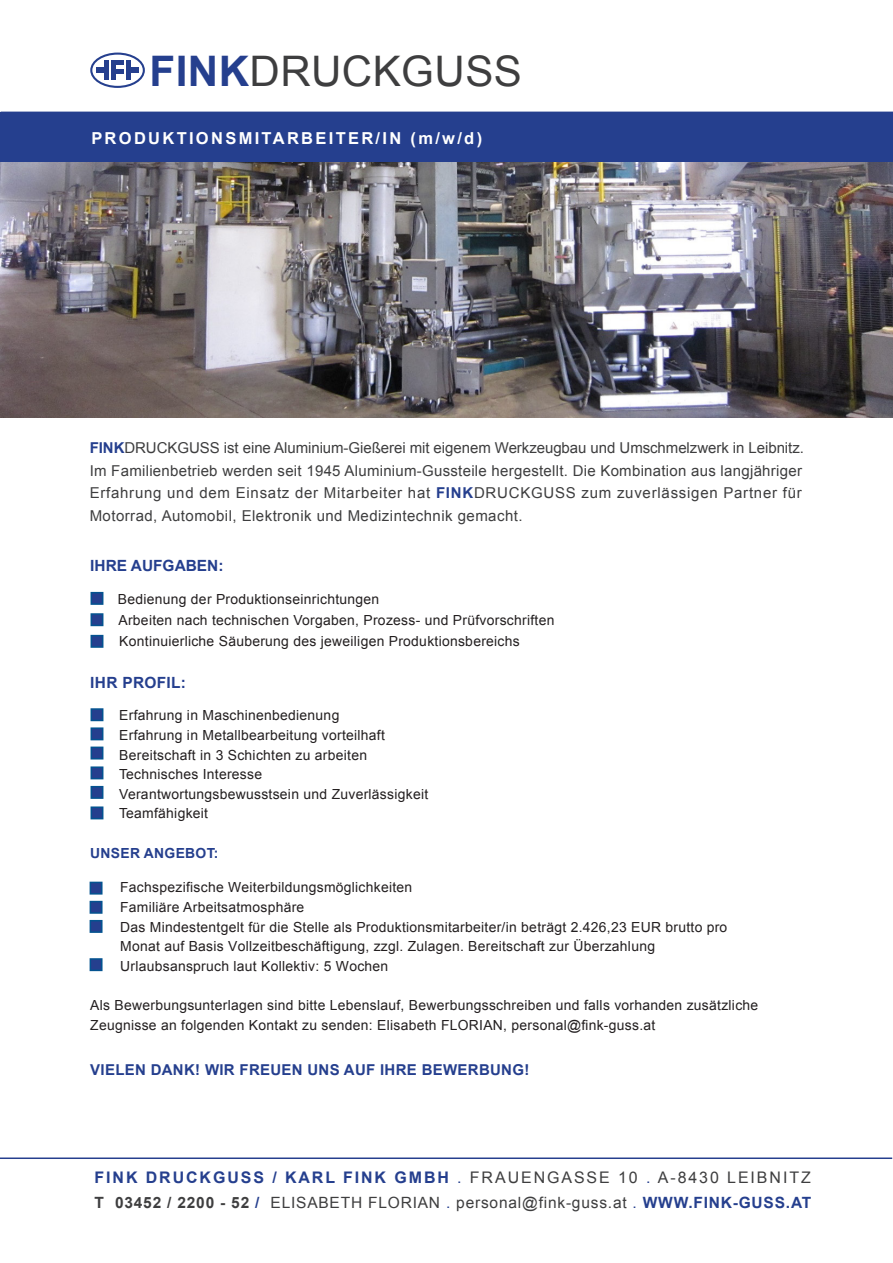
<style>
.page{position:relative;width:893px;height:1263px;background:#fff}
.page>*{position:absolute;margin:0;border:0;box-sizing:border-box;transform-origin:0 0}
.t1{font:42.15px "Arial";letter-spacing:.01em;color:#3e3e3f}
.t2{font:700 16.5px "Arial";letter-spacing:.14em;color:#fff}
.t3{font:15.9px "Arial";letter-spacing:.12em;color:#3e3e3f}
.t4{font:15.45px "Arial";letter-spacing:.05em;color:#3e3e3f}
.t5{font:700 15.45px "Arial";color:#253f8e}
.t6{font:700 15.45px "Arial";letter-spacing:.02em;color:#253f8e}
.t7{font:15px/22.5px "Arial";letter-spacing:.02em;color:#3e3e3f}
.t8{font:700 15px "Arial";letter-spacing:.02em;color:#253f8e}
.t9{font:13.95px/19.6px "Arial";letter-spacing:.02em;color:#231f20}
.t10{font:700 13.95px "Arial";letter-spacing:.02em;color:#253f8e}
.s1{font-weight:700;color:#253f8e}
.s2{color:#253f8e}
.s3{font-weight:700}
</style>
<div class="page">
<div style="left:0;top:112px;width:893px;height:51px;background:#253f8e"></div>
<div style="left:1px;top:112px;width:892px;height:51px;border:2px solid #253f8e"></div>
<div style="left:91px;top:592px;width:12px;height:13px;background:#253f8e;border:2px solid #045390"></div>
<div style="left:91px;top:613px;width:12px;height:13px;background:#253f8e;border:2px solid #045390"></div>
<div style="left:91px;top:635px;width:12px;height:13px;background:#253f8e;border:2px solid #045390"></div>
<div style="left:91px;top:806px;width:12px;height:13px;background:#253f8e;border:2px solid #045390"></div>
<div style="left:91px;top:708px;width:12px;height:13px;background:#253f8e;border:2px solid #045390"></div>
<div style="left:91px;top:727px;width:12px;height:13px;background:#253f8e;border:2px solid #045390"></div>
<div style="left:91px;top:746px;width:12px;height:13px;background:#253f8e;border:2px solid #045390"></div>
<div style="left:91px;top:766px;width:12px;height:13px;background:#253f8e;border:2px solid #045390"></div>
<div style="left:91px;top:786px;width:12px;height:13px;background:#253f8e;border:2px solid #045390"></div>
<div style="left:90px;top:53px;width:55px;height:35px;border:2px solid #253f8e;border-radius:50%"></div>
<div style="left:104px;top:61px;width:5px;height:19px;background:#253f8e"></div>
<div style="left:126px;top:61px;width:5px;height:19px;background:#253f8e"></div>
<hr style="left:112px;top:61px;width:4px;height:19px;background:#253f8e">
<hr style="left:112px;top:61px;width:12px;height:4px;background:#253f8e">
<div style="left:112px;top:69px;width:12px;height:5px;background:#253f8e"></div>
<div style="left:126px;top:68px;width:13px;height:5px;background:#253f8e"></div>
<div style="left:97px;top:67px;width:12px;height:6px;background:#253f8e"></div>
<hr style="left:0;top:1157px;width:892px;height:2px;background:#253f8e">
<div style="left:90px;top:882px;width:13px;height:12px;background:#253f8e;border:2px solid #045390"></div>
<div style="left:90px;top:901px;width:13px;height:13px;background:#253f8e;border:2px solid #045390"></div>
<div style="left:90px;top:920px;width:13px;height:13px;background:#253f8e;border:2px solid #045390"></div>
<div style="left:90px;top:958px;width:13px;height:13px;background:#253f8e;border:2px solid #045390"></div>
<img style="left:0;top:163px;width:893px;height:254px">
<p class="t1" style="left:150px;top:44px;width:374px"><span class="s1">FINK</span>DRUCKGUSS</p>
<p class="t2" style="left:91px;top:128px;width:392px">PRODUKTIONSMITARBEITER/IN (m/w/d)</p>
<p class="t7" style="left:90px;top:437px;width:716px"><span class="s1">FINK</span>DRUCKGUSS ist eine Aluminium-Gießerei mit eigenem Werkzeugbau und Umschmelzwerk in Leibnitz.<br>Im Familienbetrieb werden seit 1945 Aluminium-Gussteile hergestellt. Die Kombination aus langjähriger Erfahrung und dem Einsatz der Mitarbeiter hat <span class="s1">FINK</span>DRUCKGUSS zum zuverlässigen Partner für Motorrad, Automobil, Elektronik und Medizintechnik gemacht.</p>
<p class="t5" style="left:90px;top:555px;width:135px">IHRE AUFGABEN:</p>
<p class="t9" style="left:118px;top:589px;width:438px;line-height:20.9px">Bedienung der Produktionseinrichtungen<br>Arbeiten nach technischen Vorgaben, Prozess- und Prüfvorschriften<br>Kontinuierliche Säuberung des jeweiligen Produktionsbereichs</p>
<p class="t6" style="left:90px;top:673px;width:97px">IHR PROFIL:</p>
<p class="t9" style="left:119px;top:706px;width:311px">Erfahrung in Maschinenbedienung<br>Erfahrung in Metallbearbeitung vorteilhaft Bereitschaft in 3 Schichten zu arbeiten Technisches Interesse Verantwortungsbewusstsein und Zuverlässigkeit Teamfähigkeit</p>
<p class="t10" style="left:90px;top:844px;width:130px">UNSER ANGEBOT:</p>
<p class="t9" style="left:120px;top:878px;width:609px">Fachspezifische Weiterbildungsmöglichkeiten<br>Familiäre Arbeitsatmosphäre<br>Das Mindestentgelt für die Stelle als Produktionsmitarbeiter/in beträgt 2.426,23 EUR brutto pro Monat auf Basis Vollzeitbeschäftigung, zzgl. Zulagen. Bereitschaft zur Überzahlung Urlaubsanspruch laut Kollektiv: 5 Wochen</p>
<p class="t9" style="left:90px;top:996px;width:669px">Als Bewerbungsunterlagen sind bitte Lebenslauf, Bewerbungsschreiben und falls vorhanden zusätzliche<br>Zeugnisse an folgenden Kontakt zu senden: Elisabeth FLORIAN, personal@fink-guss.at</p>
<p class="t8" style="left:90px;top:1060px;width:441px">VIELEN DANK! WIR FREUEN UNS AUF IHRE BEWERBUNG!</p>
<p class="t3" style="left:95px;top:1167px;width:718px"><span class="s1">FINK DRUCKGUSS / KARL FINK GMBH</span> <span class="s2">.</span> FRAUENGASSE 10 <span class="s2">.</span> A-8430 LEIBNITZ</p>
<p class="t4" style="left:95px;top:1193px;width:718px"><span class="s3">T 03452 / 2200 - 52</span> <span class="s1">/</span> ELISABETH FLORIAN <span class="s2">.</span> personal@fink-guss.at <span class="s2">.</span> <span class="s1">WWW.FINK-GUSS.AT</span></p>
</div>
